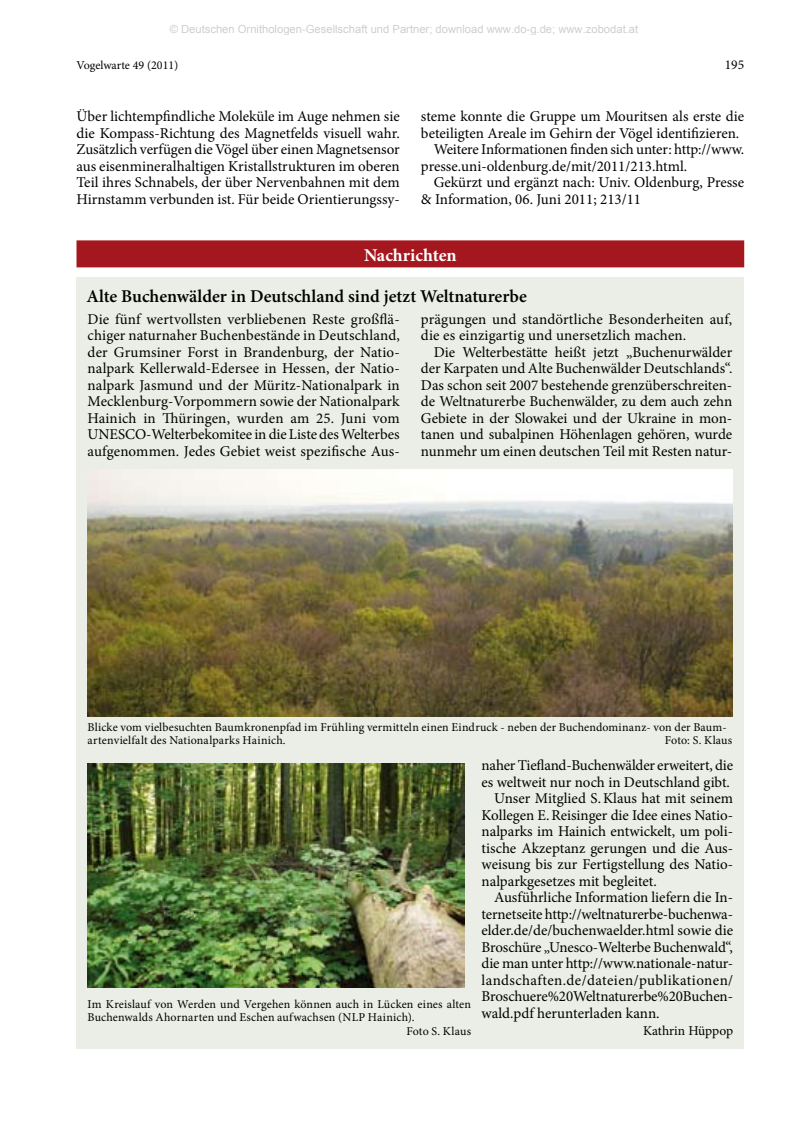
<style>
.page{position:relative;width:808px;height:1127px;background:#fff}
.page>*{position:absolute;margin:0;border:0;box-sizing:border-box;transform-origin:0 0}
.t1{font:600 18px "Minion Pro";color:#000}
.t2{font:700 18px "Minion Pro";color:#fff}
.t3{font:15px/16.5px "Minion Pro";color:#000;text-align:justify}
.t4{font:15px "Minion Pro";letter-spacing:.03em;color:#000}
.t5{font:13.5px "Minion Pro";color:#000}
.t6{font:12px/13.5px "Minion Pro";letter-spacing:.01em;color:#000}
.t7{font:11.25px "Arial";color:rgb(0 0 0/.2)}
</style>
<div class="page">
<div style="left:76px;top:277px;width:668px;height:772px;background:#eaeee6"></div>
<div style="left:76px;top:240px;width:668px;height:27px;background:#a5171f"></div>
<img style="left:88px;top:470px;width:644px;height:246px">
<img style="left:88px;top:763px;width:377px;height:225px">
<p class="t7" style="left:170px;top:21px;width:470px">© Deutschen Ornithologen-Gesellschaft und Partner; download www.do-g.de; www.zobodat.at</p>
<p class="t6" style="left:76px;top:59px;width:103px">Vogelwarte 49 (2011)</p>
<p class="t5" style="left:725px;top:56px;width:21px">195</p>
<p class="t3" style="left:76px;top:108px;width:325px">Über lichtempfindliche Moleküle im Auge nehmen sie die Kompass-Richtung des Magnetfelds visuell wahr.<br>Zusätzlich verfügen die Vögel über einen Magnetsensor aus eisenmineralhaltigen Kristallstrukturen im oberen Teil ihres Schnabels, der über Nervenbahnen mit dem Hirnstamm verbunden ist. Für beide Orientierungssy-</p>
<p class="t3" style="left:421px;top:108px;width:325px">steme konnte die Gruppe um Mouritsen als erste die</p>
<p class="t3" style="left:421px;top:125px;width:320px">beteiligten Areale im Gehirn der Vögel identifizieren.</p>
<p class="t3" style="left:434px;top:141px;width:312px">Weitere Informationen finden sich unter: http://www.</p>
<p class="t3" style="left:421px;top:158px;width:268px">presse.uni-oldenburg.de/mit/2011/213.html.</p>
<p class="t3" style="left:434px;top:174px;width:312px">Gekürzt und ergänzt nach: Univ. Oldenburg, Presse</p>
<p class="t3" style="left:421px;top:191px;width:222px">&amp; Information, 06. Juni 2011; 213/11</p>
<p class="t2" style="left:364px;top:243px;width:94px">Nachrichten</p>
<p class="t1" style="left:86px;top:284px;width:442px">Alte Buchenwälder in Deutschland sind jetzt Weltnaturerbe</p>
<p class="t3" style="left:88px;top:311px;width:314px">Die fünf wertvollsten verbliebenen Reste großflä&shy;chiger naturnaher Buchenbestände in Deutschland, der Grumsiner Forst in Brandenburg, der Natio&shy;nalpark Kellerwald-Edersee in Hessen, der Natio&shy;nalpark Jasmund und der Müritz-Nationalpark in Mecklenburg-Vorpommern sowie der Nationalpark Hainich in Thüringen, wurden am 25. Juni vom UNESCO-Welterbekomitee in die Liste des Welterbes aufgenommen. Jedes Gebiet weist spezifische Aus-</p>
<p class="t3" style="left:421px;top:311px;width:313px">prägungen und standörtliche Besonderheiten auf, die es einzigartig und unersetzlich machen.</p>
<p class="t3" style="left:421px;top:344px;width:313px;text-indent:13px">Die Welterbestätte heißt jetzt „Buchenurwälder der Karpaten und Alte Buchenwälder Deutschlands“.<br>Das schon seit 2007 bestehende grenzüberschreiten&shy;de Weltnaturerbe Buchenwälder, zu dem auch zehn Gebiete in der Slowakei und der Ukraine in mon&shy;tanen und subalpinen Höhenlagen gehören, wurde nunmehr um einen deutschen Teil mit Resten natur-</p>
<p class="t6" style="left:88px;top:720px;width:639px">Blicke vom vielbesuchten Baumkronenpfad im Frühling vermitteln einen Eindruck - neben der Buchendominanz- von der Baum&shy;artenvielfalt des Nationalparks Hainich.</p>
<p class="t6" style="left:665px;top:734px;width:69px">Foto: S. Klaus</p>
<p class="t6" style="left:88px;top:997px;width:385px">Im Kreislauf von Werden und Vergehen können auch in Lücken eines alten</p>
<p class="t6" style="left:88px;top:1011px;width:328px">Buchenwalds Ahornarten und Eschen aufwachsen (NLP Hainich).</p>
<p class="t6" style="left:406px;top:1024px;width:66px">Foto S. Klaus</p>
<p class="t3" style="left:481px;top:757px;width:253px">naher Tiefland-Buchenwälder erweitert, die</p>
<p class="t3" style="left:481px;top:774px;width:250px">es weltweit nur noch in Deutschland gibt.</p>
<p class="t3" style="left:494px;top:790px;width:240px">Unser Mitglied S.Klaus hat mit seinem</p>
<p class="t3" style="left:481px;top:807px;width:251px">Kollegen E.Reisinger die Idee eines Natio-</p>
<p class="t3" style="left:481px;top:823px;width:253px">nalparks im Hainich entwickelt, um poli-</p>
<p class="t3" style="left:481px;top:840px;width:253px">tische Akzeptanz gerungen und die Aus-</p>
<p class="t3" style="left:481px;top:856px;width:253px">weisung bis zur Fertigstellung des Natio-</p>
<p class="t3" style="left:481px;top:873px;width:177px">nalparkgesetzes mit begleitet.</p>
<p class="t3" style="left:494px;top:889px;width:240px">Ausführliche Information liefern die In-</p>
<p class="t3" style="left:481px;top:906px;width:253px">ternetseite http://weltnaturerbe-buchenwa-</p>
<p class="t3" style="left:481px;top:922px;width:253px">elder.de/de/buchenwaelder.html sowie die</p>
<p class="t3" style="left:481px;top:939px;width:253px">Broschüre „Unesco-Welterbe Buchenwald“,</p>
<p class="t3" style="left:481px;top:955px;width:253px">die man unter http://www.nationale-natur-</p>
<p class="t4" style="left:481px;top:970px;width:253px">landschaften.de/dateien/publikationen/</p>
<p class="t3" style="left:481px;top:988px;width:253px">Broschuere%20Weltnaturerbe%20Buchen-</p>
<p class="t3" style="left:481px;top:1005px;width:180px">wald.pdf herunterladen kann.</p>
<p class="t5" style="left:643px;top:1022px;width:91px">Kathrin Hüppop</p>
</div>
